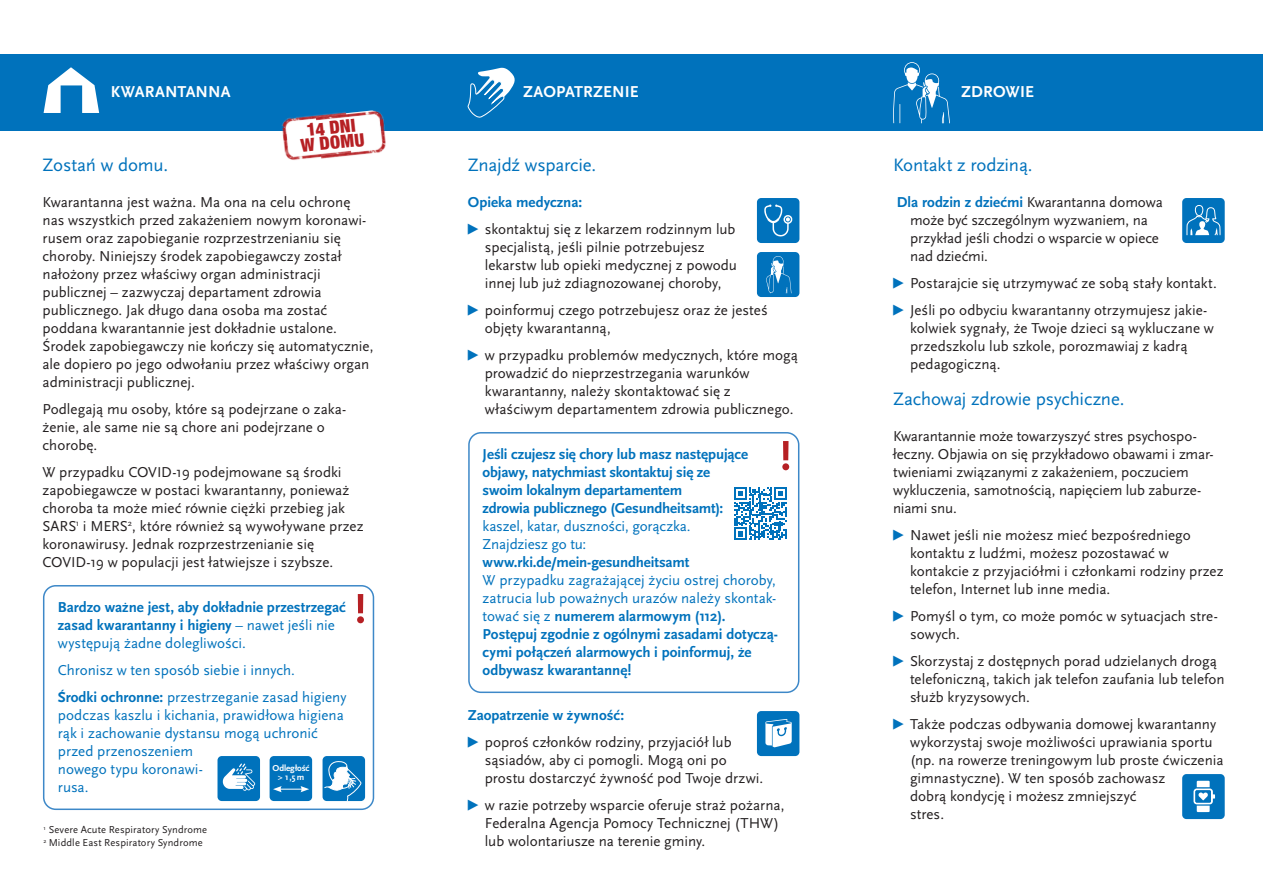
<style>
.page{position:relative;width:1263px;height:893px;background:#fff}
.page>*{position:absolute;margin:0;border:0;box-sizing:border-box;transform-origin:0 0}
.t1{font:18.75px "Scala Sans Pro";letter-spacing:-.01em;color:#0072bc}
.t2{font:900 condensed 18px/15px "Helvetica Neue";color:#b62024;text-align:center}
.t3{font:700 16.5px "Scala Sans Pro";letter-spacing:.005em;color:#fff}
.t4{font:15px/18px "Scala Sans Pro";color:#231f20}
.t5{font:700 15px/18px "Scala Sans Pro";letter-spacing:-.005em;color:#0072bc}
.t6{font:15px/18px "Scala Sans Pro";color:#0072bc}
.t7{font:10.5px/12.6px "Scala Sans Pro";letter-spacing:.015em;color:#231f20}
.t8{font:700 9px "Scala Sans Pro";letter-spacing:-.01em;color:#fff}
.t9{font:700 9px "Scala Sans";color:#fff}
.s1{font-weight:400}
.s2{font-weight:700}
.s3{font-weight:700;color:#0072bc}
.s4{color:#0072bc}
</style>
<div class="page">
<div style="left:0;top:54px;width:1263px;height:77px;background:#0072bc"></div>
<svg style="left:44px;top:67px;width:55px;height:46px"></svg>
<svg style="left:467px;top:67px;width:48px;height:51px"></svg>
<svg style="left:782px;top:441px;width:7px;height:29px"></svg>
<div style="left:468px;top:432px;width:331px;height:261px;border:2px solid #3d88c8;border-radius:12px"></div>
<svg style="left:893px;top:62px;width:57px;height:61px"></svg>
<div style="left:1182px;top:774px;width:43px;height:45px;background:#0072bc;border-radius:4px"></div>
<svg style="left:1193px;top:781px;width:22px;height:31px"></svg>
<div style="left:1182px;top:198px;width:43px;height:45px;background:#0072bc;border-radius:4px"></div>
<svg style="left:1186px;top:205px;width:34px;height:31px"></svg>
<svg style="left:734px;top:487px;width:53px;height:53px"></svg>
<img style="left:282px;top:115px;width:33px;height:13px">
<img style="left:282px;top:128px;width:36px;height:32px">
<img style="left:318px;top:133px;width:68px;height:26px">
<img style="left:315px;top:110px;width:70px;height:23px">
<div style="left:757px;top:198px;width:42px;height:45px;background:#0072bc;border-radius:4px"></div>
<svg style="left:764px;top:204px;width:29px;height:33px"></svg>
<div style="left:757px;top:711px;width:42px;height:45px;background:#0072bc;border-radius:4px"></div>
<svg style="left:765px;top:719px;width:27px;height:28px"></svg>
<div style="left:757px;top:252px;width:42px;height:45px;background:#0072bc;border-radius:4px"></div>
<svg style="left:766px;top:256px;width:25px;height:37px"></svg>
<svg style="left:357px;top:594px;width:7px;height:29px"></svg>
<div style="left:43px;top:585px;width:331px;height:225px;border:2px solid #3d88c8;border-radius:12px"></div>
<div style="left:217px;top:756px;width:43px;height:45px;background:#0072bc;border-radius:4px"></div>
<svg style="left:223px;top:763px;width:32px;height:28px"></svg>
<div style="left:270px;top:756px;width:42px;height:45px;background:#0072bc;border-radius:4px"></div>
<svg style="left:273px;top:786px;width:36px;height:6px"></svg>
<div style="left:323px;top:756px;width:42px;height:45px;background:#0072bc;border-radius:4px"></div>
<svg style="left:324px;top:761px;width:38px;height:40px"></svg>
<p class="t3" style="left:111px;top:82px;width:121px">KWARANTANNA</p>
<p class="t2" style="left:298px;top:122px;width:65px;rotate:-6deg">14 DNI<br>W DOMU</p>
<p class="t1" style="left:43px;top:154px;width:127px">Zostań w domu.</p>
<p class="t4" style="left:43px;top:193px;width:332px">Kwarantanna jest ważna. Ma ona na celu ochronę nas wszystkich przed zakażeniem nowym koronawi&shy;rusem oraz zapobieganie rozprzestrzenianiu się choroby. Niniejszy środek zapobiegawczy został nałożony przez właściwy organ administracji publicznej – zazwyczaj departament zdrowia publicznego. Jak długo dana osoba ma zostać poddana kwarantannie jest dokładnie ustalone.<br>Środek zapobiegawczy nie kończy się automatycznie, ale dopiero po jego odwołaniu przez właściwy organ administracji publicznej.</p>
<p class="t4" style="left:43px;top:400px;width:305px">Podlegają mu osoby, które są podejrzane o zaka&shy;żenie, ale same nie są chore ani podejrzane o chorobę.</p>
<p class="t4" style="left:43px;top:463px;width:323px">W przypadku COVID-19 podejmowane są środki zapobiegawcze w postaci kwarantanny, ponieważ choroba ta może mieć równie ciężki przebieg jak SARS<sup>1</sup> i MERS<sup>2</sup>, które również są wywoływane przez koronawirusy. Jednak rozprzestrzenianie się COVID-19 w populacji jest łatwiejsze i szybsze.</p>
<p class="t5" style="left:58px;top:598px;width:290px">Bardzo ważne jest, aby dokładnie przestrzegać zasad kwarantanny i higieny <span class="s1">– nawet jeśli nie występują żadne dolegliwości.</span></p>
<p class="t6" style="left:58px;top:657px;width:290px;line-height:27px">Chronisz w ten sposób siebie i innych.<br><span class="s2">Środki ochronne:</span> przestrzeganie zasad higieny</p>
<p class="t6" style="left:58px;top:706px;width:287px">podczas kaszlu i kichania, prawidłowa higiena rąk i zachowanie dystansu mogą uchronić przed przenoszeniem<br>nowego typu koronawi-<br>rusa.</p>
<p class="t7" style="left:44px;top:824px;width:165px"><sup>1</sup> Severe Acute Respiratory Syndrome<br><sup>2</sup> Middle East Respiratory Syndrome</p>
<p class="t8" style="left:273px;top:762px;width:38px">Odległość</p>
<p class="t9" style="left:278px;top:772px;width:28px">&gt; 1,5m</p>
<p class="t3" style="left:523px;top:82px;width:117px">ZAOPATRZENIE</p>
<p class="t1" style="left:468px;top:154px;width:130px">Znajdź wsparcie.</p>
<p class="t4" style="left:465px;top:189px;width:272px;line-height:27px"><span class="s3">Opieka medyczna:<br></span><span class="s4">▶</span> skontaktuj się z lekarzem rodzinnym lub</p>
<p class="t4" style="left:485px;top:238px;width:254px">specjalistą, jeśli pilnie potrzebujesz lekarstw lub opieki medycznej z powodu innej lub już zdiagnozowanej choroby,</p>
<p class="t4" style="left:485px;top:301px;width:284px;text-indent:-20px"><span class="s4">▶</span> poinformuj czego potrzebujesz oraz że jesteś objęty kwarantanną,</p>
<p class="t4" style="left:485px;top:346px;width:315px;text-indent:-20px"><span class="s4">▶</span> w przypadku problemów medycznych, które mogą prowadzić do nieprzestrzegania warunków kwarantanny, należy skontaktować się z właściwym departamentem zdrowia publicznego.</p>
<p class="t5" style="left:483px;top:445px;width:267px">Jeśli czujesz się chory lub masz następujące objawy, natychmiast skontaktuj się ze swoim lokalnym departamentem<br>zdrowia publicznego (Gesundheitsamt):</p>
<p class="t6" style="left:483px;top:517px;width:210px">kaszel, katar, duszności, gorączka.<br>Znajdziesz go tu:</p>
<p class="t5" style="left:483px;top:553px;width:208px">www.rki.de/mein-gesundheitsamt</p>
<p class="t5" style="left:483px;top:571px;width:297px"><span class="s1">W przypadku zagrażającej życiu ostrej choroby, zatrucia lub poważnych urazów należy skontak&shy;tować się z</span> numerem alarmowym (112).<br>Postępuj zgodnie z ogólnymi zasadami dotyczą&shy;cymi połączeń alarmowych i poinformuj, że odbywasz kwarantannę!</p>
<p class="t4" style="left:465px;top:702px;width:268px;line-height:27px"><span class="s3">Zaopatrzenie w żywność:<br></span><span class="s4">▶</span> poproś członków rodziny, przyjaciół lub</p>
<p class="t4" style="left:485px;top:751px;width:280px">sąsiadów, aby ci pomogli. Mogą oni po prostu dostarczyć żywność pod Twoje drzwi.</p>
<p class="t4" style="left:485px;top:796px;width:301px;text-indent:-20px"><span class="s4">▶</span> w razie potrzeby wsparcie oferuje straż pożarna,<br>Federalna Agencja Pomocy Technicznej (THW) lub wolontariusze na terenie gminy.</p>
<p class="t3" style="left:961px;top:82px;width:74px">ZDROWIE</p>
<p class="t1" style="left:893px;top:154px;width:141px">Kontakt z rodziną.</p>
<p class="t4" style="left:910px;top:193px;width:254px;text-indent:-13px"><span class="s3">Dla rodzin z dziećmi</span> Kwarantanna domowa może być szczególnym wyzwaniem, na przykład jeśli chodzi o wsparcie w opiece nad dziećmi.</p>
<p class="t4" style="left:890px;top:270px;width:328px;line-height:27px"><span class="s4">▶</span> Postarajcie się utrzymywać ze sobą stały kontakt. <span class="s4">▶</span> Jeśli po odbyciu kwarantanny otrzymujesz jakie-</p>
<p class="t4" style="left:910px;top:319px;width:305px">kolwiek sygnały, że Twoje dzieci są wykluczane w przedszkolu lub szkole, porozmawiaj z kadrą pedagogiczną.</p>
<p class="t1" style="left:893px;top:388px;width:233px">Zachowaj zdrowie psychiczne.</p>
<p class="t4" style="left:893px;top:427px;width:322px">Kwarantannie może towarzyszyć stres psychospo&shy;łeczny. Objawia on się przykładowo obawami i zmar&shy;twieniami związanymi z zakażeniem, poczuciem wykluczenia, samotnością, napięciem lub zaburze&shy;niami snu.</p>
<p class="t4" style="left:910px;top:526px;width:315px;text-indent:-20px"><span class="s4">▶</span> Nawet jeśli nie możesz mieć bezpośredniego kontaktu z ludźmi, możesz pozostawać w kontakcie z przyjaciółmi i członkami rodziny przez telefon, Internet lub inne media.</p>
<p class="t4" style="left:910px;top:607px;width:309px;text-indent:-20px"><span class="s4">▶</span> Pomyśl o tym, co może pomóc w sytuacjach stre&shy;sowych.</p>
<p class="t4" style="left:910px;top:652px;width:316px;text-indent:-20px"><span class="s4">▶</span> Skorzystaj z dostępnych porad udzielanych drogą telefoniczną, takich jak telefon zaufania lub telefon służb kryzysowych.</p>
<p class="t4" style="left:910px;top:715px;width:315px;text-indent:-20px"><span class="s4">▶</span> Także podczas odbywania domowej kwarantanny wykorzystaj swoje możliwości uprawiania sportu (np. na rowerze treningowym lub proste ćwiczenia gimnastyczne). W ten sposób zachowasz<br>dobrą kondycję i możesz zmniejszyć<br>stres.</p>
</div>
